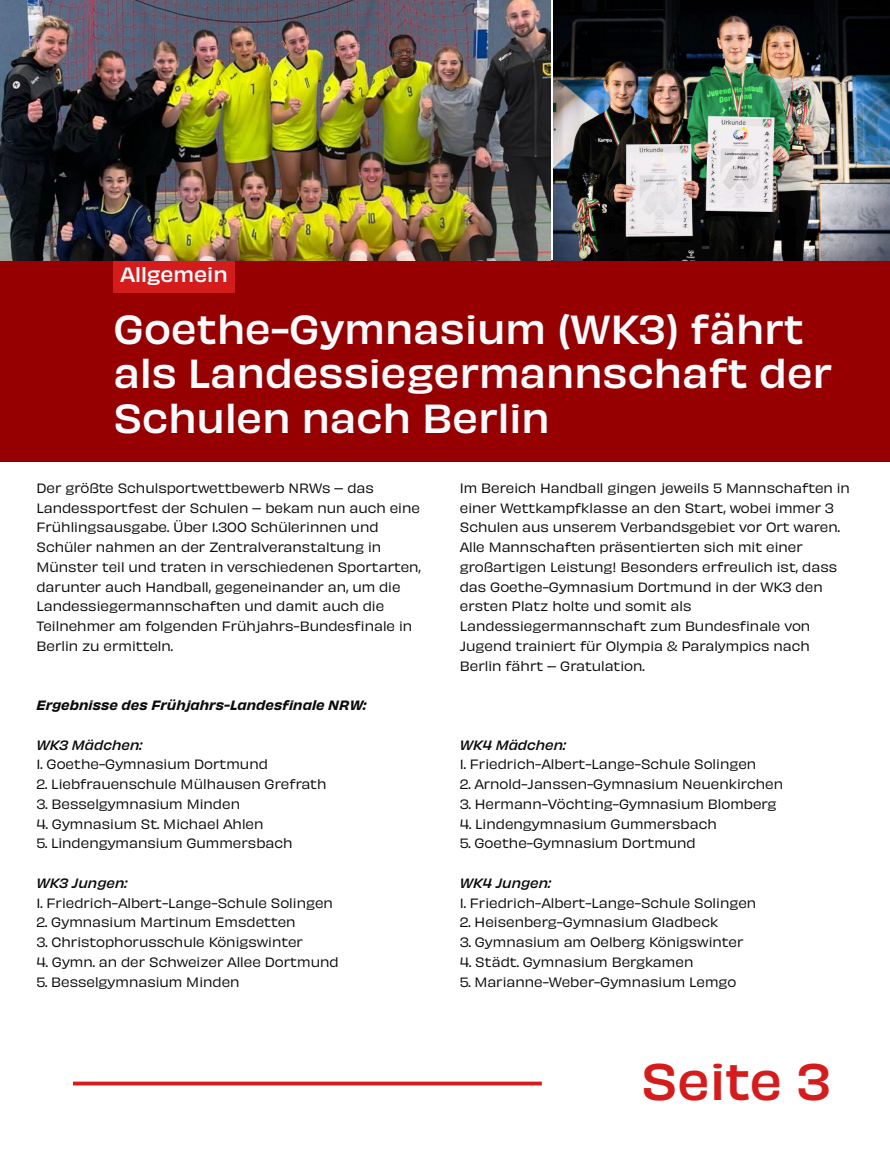
<style>
.page{position:relative;width:890px;height:1152px;background:#fff}
.page>*{position:absolute;margin:0;border:0;box-sizing:border-box;transform-origin:0 0}
.t1{font:500 47.6px "Obviously";color:#d51c1c}
.t2{font:500 38px/44.4px "Obviously";color:#f6fbfd}
.t3{font:500 19.2px "Obviously";color:#fff}
.t4{font:12.8px/19.6px "Obviously";color:#0d0c0a}
.t5{font:italic 500 12.8px "Obviously";color:#0d0c0a}
.t6{font:italic 12.8px "Obviously Semi";color:#0d0c0a}
</style>
<div class="page">
<hr style="left:73px;top:1082px;width:469px;height:3px;background:#d51c1c">
<div style="left:0;top:261px;width:890px;height:201px;background:#960000"></div>
<div style="left:113px;top:258px;width:121px;height:34px;background:#d51c1c"></div>
<img style="left:0;top:0;width:551px;height:261px">
<img style="left:554px;top:0;width:336px;height:261px">
<h3 class="t3" style="left:120px;top:259px;width:109px">Allgemein</h3>
<h2 class="t2" style="left:113px;top:304px;width:720px">Goethe-Gymnasium (WK3) fährt als Landessiegermannschaft der<br>Schulen nach Berlin</h2>
<p class="t4" style="left:36px;top:477px;width:386px">Der größte Schulsportwettbewerb NRWs – das Landessportfest der Schulen – bekam nun auch eine Frühlingsausgabe. Über 1.300 Schülerinnen und Schüler nahmen an der Zentralveranstaltung in Münster teil und traten in verschiedenen Sportarten, darunter auch Handball, gegeneinander an, um die Landessiegermannschaften und damit auch die Teilnehmer am folgenden Frühjahrs-Bundesfinale in Berlin zu ermitteln.</p>
<p class="t6" style="left:36px;top:695px;width:332px">Ergebnisse des Frühjahrs-Landesfinale NRW:</p>
<p class="t5" style="left:36px;top:735px;width:107px">WK3 Mädchen:</p>
<p class="t4" style="left:36px;top:753px;width:233px">1. Goethe-Gymnasium Dortmund</p>
<p class="t4" style="left:36px;top:773px;width:292px">2. Liebfrauenschule Mülhausen Grefrath</p>
<p class="t4" style="left:36px;top:793px;width:205px">3. Besselgymnasium Minden</p>
<p class="t4" style="left:36px;top:813px;width:229px">4. Gymnasium St. Michael Ahlen</p>
<p class="t4" style="left:36px;top:833px;width:258px">5. Lindengymansium Gummersbach</p>
<p class="t5" style="left:36px;top:873px;width:92px">WK3 Jungen:</p>
<p class="t4" style="left:36px;top:892px;width:298px">1. Friedrich-Albert-Lange-Schule Solingen</p>
<p class="t4" style="left:36px;top:912px;width:261px">2. Gymnasium Martinum Emsdetten</p>
<p class="t4" style="left:36px;top:931px;width:268px">3. Christophorusschule Königswinter</p>
<p class="t4" style="left:36px;top:951px;width:304px">4. Gymn. an der Schweizer Allee Dortmund</p>
<p class="t4" style="left:36px;top:971px;width:205px">5. Besselgymnasium Minden</p>
<p class="t4" style="left:460px;top:477px;width:392px">Im Bereich Handball gingen jeweils 5 Mannschaften in einer Wettkampfklasse an den Start, wobei immer 3<br>Schulen aus unserem Verbandsgebiet vor Ort waren.<br>Alle Mannschaften präsentierten sich mit einer großartigen Leistung! Besonders erfreulich ist, dass das Goethe-Gymnasium Dortmund in der WK3 den ersten Platz holte und somit als Landessiegermannschaft zum Bundesfinale von Jugend trainiert für Olympia &amp; Paralympics nach Berlin fährt – Gratulation.</p>
<p class="t5" style="left:460px;top:735px;width:108px">WK4 Mädchen:</p>
<p class="t4" style="left:460px;top:753px;width:298px">1. Friedrich-Albert-Lange-Schule Solingen</p>
<p class="t4" style="left:460px;top:773px;width:325px">2. Arnold-Janssen-Gymnasium Neuenkirchen</p>
<p class="t4" style="left:460px;top:793px;width:318px">3. Hermann-Vöchting-Gymnasium Blomberg</p>
<p class="t4" style="left:460px;top:813px;width:258px">4. Lindengymnasium Gummersbach</p>
<p class="t4" style="left:460px;top:833px;width:237px">5. Goethe-Gymnasium Dortmund</p>
<p class="t5" style="left:460px;top:873px;width:93px">WK4 Jungen:</p>
<p class="t4" style="left:460px;top:892px;width:298px">1. Friedrich-Albert-Lange-Schule Solingen</p>
<p class="t4" style="left:460px;top:912px;width:260px">2. Heisenberg-Gymnasium Gladbeck</p>
<p class="t4" style="left:460px;top:931px;width:285px">3. Gymnasium am Oelberg Königswinter</p>
<p class="t4" style="left:460px;top:951px;width:235px">4. Städt. Gymnasium Bergkamen</p>
<p class="t4" style="left:460px;top:971px;width:278px">5. Marianne-Weber-Gymnasium Lemgo</p>
<h1 class="t1" style="left:641px;top:1044px;width:192px">Seite 3</h1>
</div>
